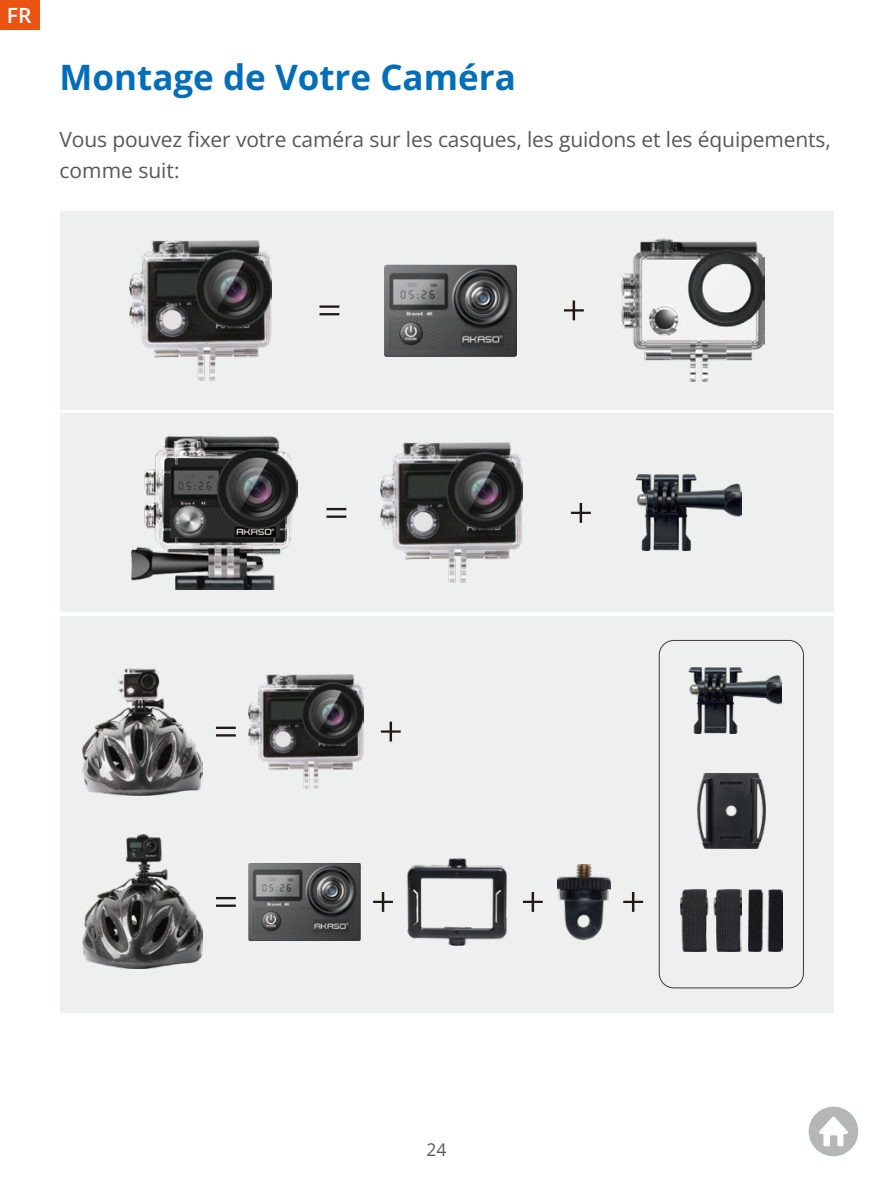
<style>
.page{position:relative;width:893px;height:1191px;background:#fff}
.page>*{position:absolute;margin:0;border:0;box-sizing:border-box;transform-origin:0 0}
.t1{font:700 35px "Open Sans";color:#036eb8}
.t2{font:21px/31.5px "Open Sans";letter-spacing:-.005em;color:#595757}
.t3{font:600 21px "Open Sans";color:#fff}
.t4{font:17.5px "Open Sans";color:#595757}
</style>
<div class="page">
<svg style="left:809px;top:1106px;width:49px;height:50px"></svg>
<div style="left:60px;top:616px;width:773px;height:397px;background:#eeefef"></div>
<div style="left:60px;top:211px;width:773px;height:199px;background:#eeefef"></div>
<div style="left:60px;top:413px;width:773px;height:199px;background:#eeefef"></div>
<svg style="left:564px;top:300px;width:20px;height:20px"></svg>
<hr style="left:319px;top:313px;width:20px;height:2px;background:#221815">
<hr style="left:319px;top:305px;width:20px;height:3px;background:#221815">
<hr style="left:326px;top:515px;width:20px;height:3px;background:#221815">
<hr style="left:326px;top:508px;width:20px;height:2px;background:#221815">
<svg style="left:571px;top:503px;width:20px;height:20px"></svg>
<svg style="left:381px;top:721px;width:20px;height:20px"></svg>
<hr style="left:216px;top:734px;width:20px;height:2px;background:#221815">
<hr style="left:216px;top:726px;width:20px;height:3px;background:#221815">
<svg style="left:523px;top:892px;width:20px;height:20px"></svg>
<svg style="left:623px;top:892px;width:20px;height:20px"></svg>
<svg style="left:373px;top:892px;width:20px;height:20px"></svg>
<hr style="left:216px;top:904px;width:20px;height:3px;background:#221815">
<hr style="left:216px;top:897px;width:20px;height:2px;background:#221815">
<div style="left:659px;top:640px;width:145px;height:348px;border:1px solid #3e3a39;border-radius:15px"></div>
<img style="left:82px;top:668px;width:120px;height:127px">
<img style="left:82px;top:835px;width:120px;height:134px">
<img style="left:697px;top:773px;width:68px;height:75px">
<img style="left:558px;top:864px;width:53px;height:75px">
<img style="left:688px;top:667px;width:94px;height:67px">
<img style="left:132px;top:436px;width:165px;height:153px">
<img style="left:381px;top:443px;width:142px;height:140px">
<img style="left:248px;top:675px;width:116px;height:113px">
<img style="left:129px;top:240px;width:142px;height:140px">
<img style="left:622px;top:239px;width:143px;height:143px">
<img style="left:385px;top:265px;width:132px;height:91px">
<img style="left:248px;top:863px;width:113px;height:77px">
<img style="left:680px;top:889px;width:62px;height:63px">
<img style="left:748px;top:890px;width:34px;height:61px">
<img style="left:635px;top:475px;width:107px;height:76px">
<img style="left:407px;top:858px;width:100px;height:87px">
<div style="left:0;top:0;width:40px;height:30px;background:#ea5514"></div>
<p class="t3" style="left:7px;top:1px;width:26px">FR</p>
<h1 class="t1" style="left:60px;top:53px;width:458px">Montage de Votre Caméra</h1>
<p class="t2" style="left:60px;top:123px;width:773px">Vous pouvez fixer votre caméra sur les casques, les guidons et les équipements, comme suit:</p>
<p class="t4" style="left:426px;top:1138px;width:22px">24</p>
</div>
